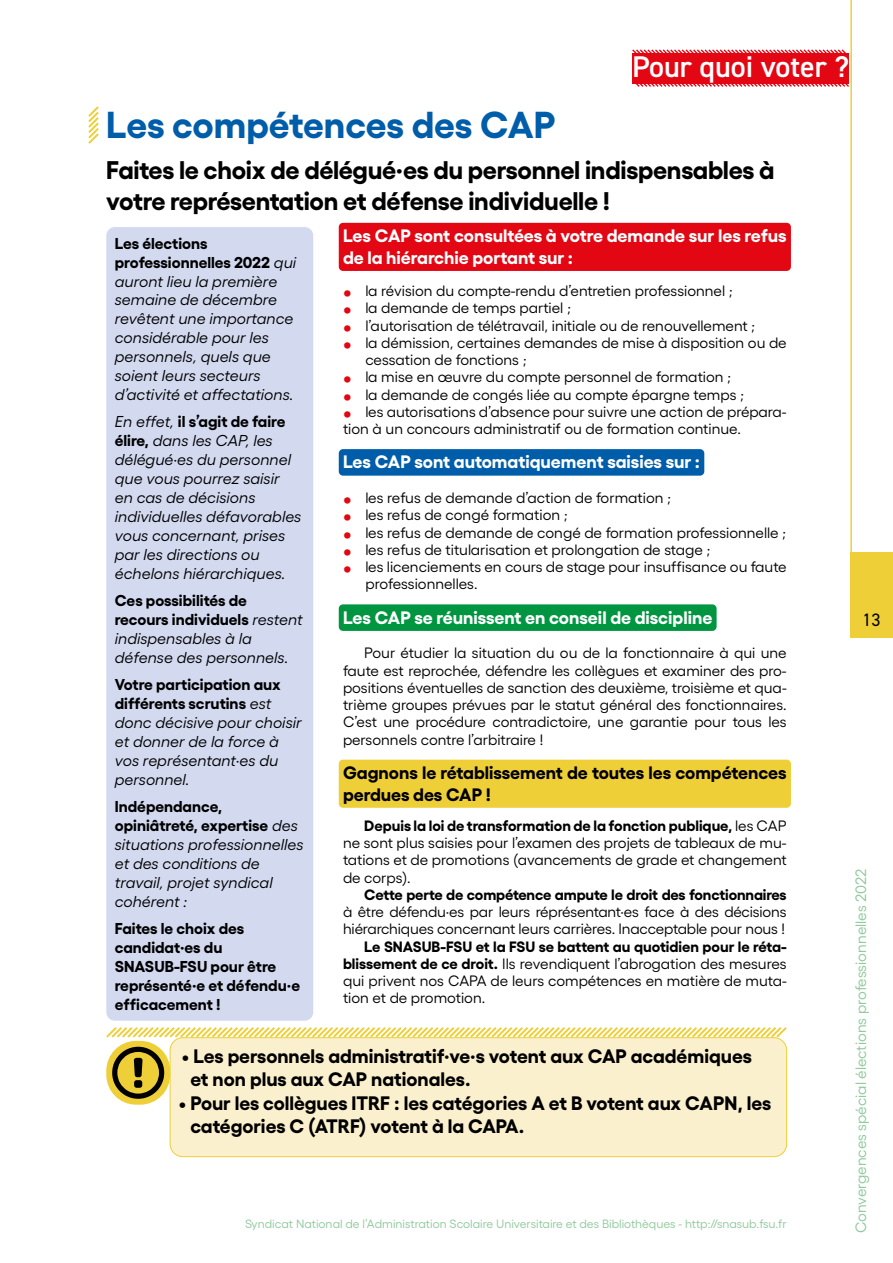
<style>
.page{position:relative;width:893px;height:1263px;background:#fff}
.page>*{position:absolute;margin:0;border:0;box-sizing:border-box;transform-origin:0 0}
.t1{font:700 37.5px "Gellix";letter-spacing:-.005em;color:#005da9}
.t2{font:600 30px "DIN2014";color:#fff}
.t3{font:700 25.5px/30.6px "Gellix";letter-spacing:-.01em;color:#000}
.t4{font:700 19.5px/23.4px "Gellix";color:#000}
.t5{font:700 18px/21.6px "Gellix";color:#fff}
.t6{font:700 18px/21.6px "Gellix";letter-spacing:-.005em;color:#000}
.t7{font:18px "DIN2014";color:#000}
.t8{font:italic 15.75px/18.9px "Gellix";color:#000}
.t9{font:700 15.75px/18.9px "Gellix";color:#000}
.t10{font:15px/17.2px "Gellix";color:#000}
.t11{font:700 15px "Gellix";letter-spacing:-.01em;color:#000}
.t12{font:15px "Gellix";color:#8ec89a}
.t13{font:12px "Gellix";color:#8ec89a}
.s1{font-weight:700;font-style:normal}
.s2{font-weight:700;font-size:22.5px;color:#e30613}
.s3{font-weight:700}
</style>
<div class="page">
<div style="left:850px;top:553px;width:43px;height:85px;background:#eecf37"></div>
<hr style="left:850px;top:0;width:2px;height:553px;background:#eecf37">
<div style="left:632px;top:53px;width:217px;height:30px;background:#e30613"></div>
<svg style="left:632px;top:83px;width:217px;height:4px"></svg>
<svg style="left:632px;top:49px;width:214px;height:4px"></svg>
<svg style="left:88px;top:106px;width:11px;height:38px"></svg>
<div style="left:339px;top:223px;width:452px;height:48px;background:#e30613;border-radius:4px"></div>
<div style="left:339px;top:449px;width:365px;height:27px;background:#005da9;border-radius:4px"></div>
<div style="left:339px;top:604px;width:378px;height:27px;background:#009641;border-radius:4px"></div>
<div style="left:339px;top:760px;width:452px;height:48px;background:#eecf37;border-radius:4px"></div>
<div style="left:106px;top:227px;width:207px;height:794px;background:#d3daf0;border-radius:9px"></div>
<div style="left:170px;top:1038px;width:617px;height:119px;background:#fbf0cd;border-radius:13px"></div>
<div style="left:170px;top:1037px;width:617px;height:120px;border:1px solid #eecf37;border-radius:13px"></div>
<div style="left:106px;top:1041px;width:64px;height:64px;background:#eecf37;border-radius:30px"></div>
<svg style="left:112px;top:1047px;width:52px;height:52px"></svg>
<svg style="left:106px;top:1027px;width:681px;height:13px"></svg>
<h1 class="t1" style="left:106px;top:94px;width:451px">Les compétences des CAP</h1>
<h2 class="t2" style="left:632px;top:46px;width:218px">Pour quoi voter ?</h2>
<h3 class="t3" style="left:106px;top:152px;width:670px">Faites le choix de délégué·es du personnel indispensables à votre représentation et défense individuelle !</h3>
<p class="t8" style="left:115px;top:232px;width:183px"><span class="s1">Les élections professionnelles 2022</span> qui auront lieu la première semaine de décembre revêtent une importance considérable pour les personnels, quels que soient leurs secteurs d’activité et affectations.</p>
<p class="t8" style="left:115px;top:411px;width:188px">En effet, <span class="s1">il s’agit de faire élire,</span> dans les CAP, les délégué·es du personnel que vous pourrez saisir en cas de décisions individuelles défavorables vous concernant, prises par les directions ou échelons hiérarchiques.</p>
<p class="t8" style="left:115px;top:589px;width:189px"><span class="s1">Ces possibilités de recours individuels</span> restent indispensables à la défense des personnels.</p>
<p class="t8" style="left:115px;top:674px;width:188px"><span class="s1">Votre participation aux différents scrutins</span> est donc décisive pour choisir et donner de la force à vos représentant·es du personnel.</p>
<p class="t8" style="left:115px;top:795px;width:190px"><span class="s1">Indépendance, opiniâtreté, expertise</span> des situations professionnelles et des conditions de travail, projet syndical cohérent :</p>
<p class="t9" style="left:115px;top:917px;width:187px">Faites le choix des candidat·es du<br>SNASUB-FSU pour être représenté·e et défendu·e efficacement !</p>
<h3 class="t4" style="left:190px;top:1042px;width:563px;text-indent:-8px">• Les personnels administratif·ve·s votent aux CAP académiques et non plus aux CAP nationales.</h3>
<h3 class="t4" style="left:190px;top:1089px;width:582px;text-indent:-11px">• Pour les collègues ITRF : les catégories A et B votent aux CAPN, les catégories C (ATRF) votent à la CAPA.</h3>
<p class="t5" style="left:343px;top:223px;width:445px">Les CAP sont consultées à votre demande sur les refus de la hiérarchie portant sur :</p>
<p class="t10" style="left:343px;top:281px;width:391px"><span class="s2">•</span> la révision du compte-rendu d’entretien professionnel ;</p>
<p class="t10" style="left:343px;top:298px;width:229px"><span class="s2">•</span> la demande de temps partiel ;</p>
<p class="t10" style="left:343px;top:315px;width:414px"><span class="s2">•</span> l’autorisation de télétravail, initiale ou de renouvellement ;</p>
<p class="t10" style="left:365px;top:332px;width:423px;text-indent:-22px"><span class="s2">•</span> la démission, certaines demandes de mise à disposition ou de cessation de fonctions ;</p>
<p class="t10" style="left:343px;top:367px;width:390px"><span class="s2">•</span> la mise en œuvre du compte personnel de formation ;</p>
<p class="t10" style="left:343px;top:384px;width:403px"><span class="s2">•</span> la demande de congés liée au compte épargne temps ;</p>
<p class="t10" style="left:343px;top:401px;width:445px"><span class="s2">•</span> les autorisations d’absence pour suivre une action de prépara&shy;tion à un concours administratif ou de formation continue.</p>
<p class="t5" style="left:343px;top:449px;width:359px">Les CAP sont automatiquement saisies sur :</p>
<p class="t10" style="left:343px;top:488px;width:330px"><span class="s2">•</span> les refus de demande d’action de formation ;</p>
<p class="t10" style="left:343px;top:505px;width:226px"><span class="s2">•</span> les refus de congé formation ;</p>
<p class="t10" style="left:343px;top:522px;width:445px"><span class="s2">•</span> les refus de demande de congé de formation professionnelle ;</p>
<p class="t10" style="left:343px;top:539px;width:369px"><span class="s2">•</span> les refus de titularisation et prolongation de stage ;</p>
<p class="t10" style="left:365px;top:557px;width:423px;text-indent:-22px"><span class="s2">•</span> les licenciements en cours de stage pour insuffisance ou faute professionnelles.</p>
<p class="t5" style="left:343px;top:605px;width:371px">Les CAP se réunissent en conseil de discipline</p>
<p class="t10" style="left:343px;top:643px;width:445px;text-align:justify;text-indent:21px">Pour étudier la situation du ou de la fonctionnaire à qui une faute est reprochée, défendre les collègues et examiner des pro&shy;positions éventuelles de sanction des deuxième, troisième et qua&shy;trième groupes prévues par le statut général des fonctionnaires.<br>C’est une procédure contradictoire, une garantie pour tous les personnels contre l’arbitraire !</p>
<p class="t6" style="left:343px;top:760px;width:445px">Gagnons le rétablissement de toutes les compétences perdues des CAP !</p>
<p class="t10" style="left:343px;top:815px;width:445px;text-align:justify;text-indent:21px"><span class="s3">Depuis la loi de transformation de la fonction publique,</span> les CAP ne sont plus saisies pour l’examen des projets de tableaux de mu&shy;tations et de promotions (avancements de grade et changement de corps).</p>
<p class="t11" style="left:364px;top:882px;width:424px">Cette perte de compétence ampute le droit des fonctionnaires</p>
<p class="t10" style="left:343px;top:902px;width:445px">à être défendu·es par leurs réprésentant·es face à des décisions hiérarchiques concernant leurs carrières. Inacceptable pour nous !</p>
<p class="t10" style="left:343px;top:936px;width:445px;text-align:justify;text-indent:21px"><span class="s3">Le SNASUB-FSU et la FSU se battent au quotidien pour le réta&shy;blissement de ce droit.</span> Ils revendiquent l’abrogation des mesures qui privent nos CAPA de leurs compétences en matière de muta&shy;tion et de promotion.</p>
<p class="t13" style="left:245px;top:1214px;width:543px">Syndicat National de l’Administration Scolaire Universitaire et des Bibliothèques - http://snasub.fsu.fr</p>
<p class="t7" style="left:863px;top:609px;width:19px">13</p>
<p class="t12" style="left:849px;top:1233px;width:366px;rotate:-90deg">Convergences spécial élections professionnelles 2022</p>
</div>
